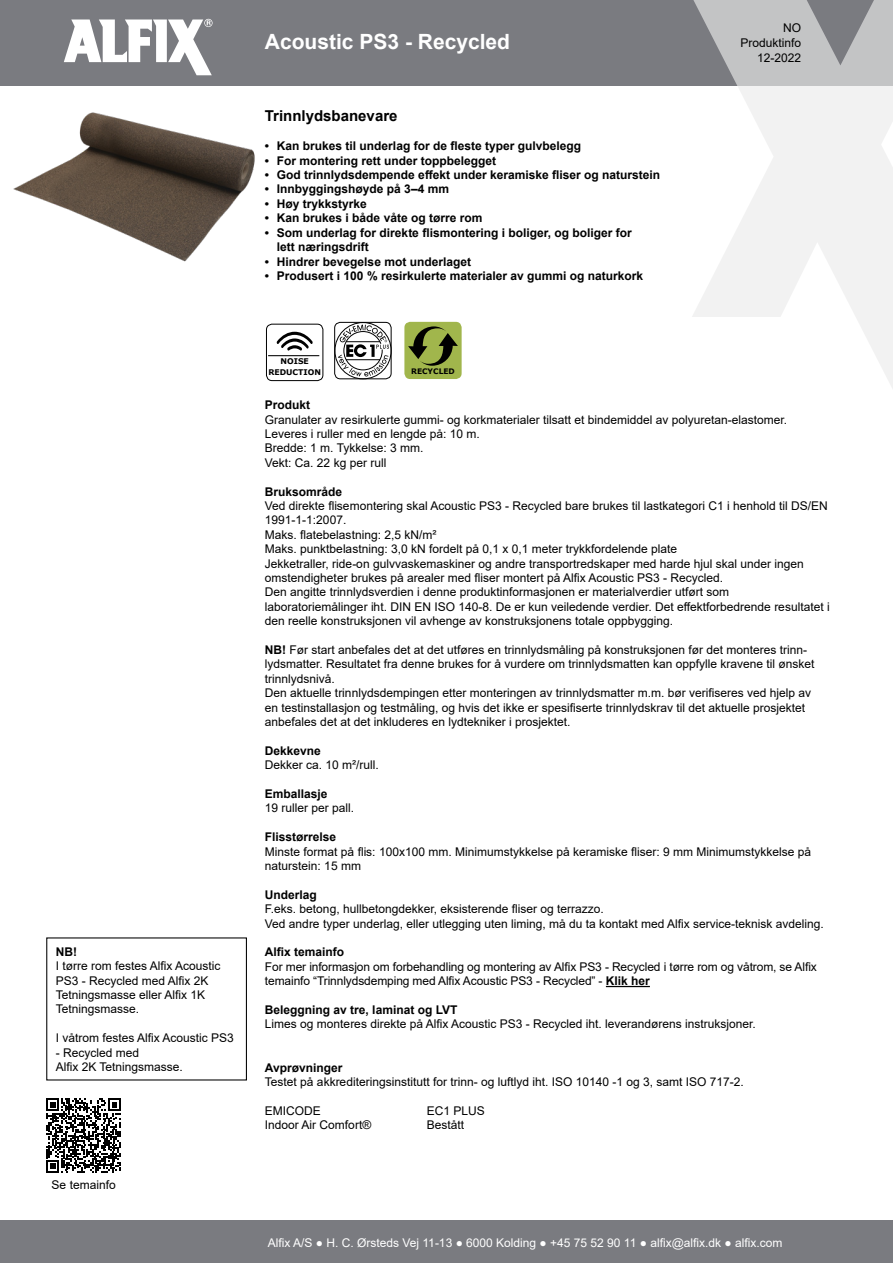
<style>
.page{position:relative;width:893px;height:1263px;background:#fff}
.page>*{position:absolute;margin:0;border:0;box-sizing:border-box;transform-origin:0 0}
.t1{font:700 21px "Arial";color:#fff}
.Brødtekst{font:700 15px "Arial";color:#000}
.Brødtekst-2{font:12px/14.4px "Arial";color:#000}
.Brødtekst-3{font:700 12px/14.4px "Arial";color:#000}
.t2{font:12px "Arial";color:#fff}
.t3{font:700 7.8px "Verdana";color:#000}
.t4{font:700 7.5px "Verdana";color:#000}
.s1{font-weight:700}
</style>
<div class="page">
<div style="left:0;top:0;width:893px;height:85px;background:#7a7b80"></div>
<div style="left:0;top:1220px;width:893px;height:43px;background:#7a7b80"></div>
<svg style="left:691px;top:0;width:202px;height:388px"></svg>
<svg style="left:64px;top:19px;width:149px;height:56px"></svg>
<hr style="left:606px;top:986px;width:44px;height:1px;background:#000">
<img style="left:13px;top:112px;width:242px;height:150px">
<div style="left:266px;top:324px;width:57px;height:57px;border:1px solid #000;border-radius:6px"></div>
<hr style="left:268px;top:355px;width:51px;height:1px;background:#000">
<svg style="left:277px;top:332px;width:36px;height:19px"></svg>
<div style="left:334px;top:322px;width:58px;height:57px;border:1px solid #000;border-radius:6px"></div>
<svg style="left:335px;top:323px;width:56px;height:56px"></svg>
<div style="left:404px;top:322px;width:58px;height:57px;background:#a1b64c;border-radius:6px"></div>
<svg style="left:408px;top:326px;width:50px;height:40px"></svg>
<svg style="left:47px;top:1098px;width:74px;height:75px"></svg>
<p class="Brødtekst-3" style="left:56px;top:944px;width:23px">NB!</p>
<p class="Brødtekst-2" style="left:56px;top:959px;width:166px">I tørre rom festes Alfix Acoustic<br>PS3 - Recycled med Alfix 2K<br>Tetningsmasse eller Alfix 1K<br>Tetningsmasse.</p>
<p class="Brødtekst-2" style="left:56px;top:1031px;width:180px">I våtrom festes Alfix Acoustic PS3</p>
<p class="Brødtekst-2" style="left:56px;top:1045px;width:85px">- Recycled med</p>
<p class="Brødtekst-2" style="left:56px;top:1059px;width:129px">Alfix 2K Tetningsmasse.</p>
<p class="Brødtekst-2" style="left:52px;top:1177px;width:66px">Se temainfo</p>
<p class="t1" style="left:265px;top:27px;width:247px">Acoustic PS3 - Recycled</p>
<p class="Brødtekst" style="left:265px;top:106px;width:134px">Trinnlydsbanevare</p>
<p class="Brødtekst-3" style="left:265px;top:139px;width:318px">• Kan brukes til underlag for de fleste typer gulvbelegg</p>
<p class="Brødtekst-3" style="left:265px;top:153px;width:233px">• For montering rett under toppbelegget</p>
<p class="Brødtekst-3" style="left:265px;top:168px;width:397px">• God trinnlydsdempende effekt under keramiske fliser og naturstein</p>
<p class="Brødtekst-3" style="left:265px;top:182px;width:186px">• Innbyggingshøyde på 3–4 mm</p>
<p class="Brødtekst-3" style="left:265px;top:197px;width:104px">• Høy trykkstyrke</p>
<p class="Brødtekst-3" style="left:265px;top:211px;width:219px">• Kan brukes i både våte og tørre rom</p>
<p class="Brødtekst-3" style="left:277px;top:225px;width:356px;text-indent:-12px">• Som underlag for direkte flismontering i boliger, og boliger for lett næringsdrift</p>
<p class="Brødtekst-3" style="left:265px;top:254px;width:208px">• Hindrer bevegelse mot underlaget</p>
<p class="Brødtekst-3" style="left:265px;top:269px;width:380px">• Produsert i 100 % resirkulerte materialer av gummi og naturkork</p>
<p class="t3" style="left:280px;top:356px;width:30px">NOISE</p>
<p class="t3" style="left:268px;top:367px;width:54px">REDUCTION</p>
<p class="t4" style="left:411px;top:366px;width:45px">RECYCLED</p>
<p class="Brødtekst-2" style="left:783px;top:20px;width:19px">NO</p>
<p class="Brødtekst-2" style="left:741px;top:35px;width:62px">Produktinfo</p>
<p class="Brødtekst-2" style="left:757px;top:50px;width:46px">12-2022</p>
<p class="Brødtekst-3" style="left:265px;top:398px;width:47px">Produkt</p>
<p class="Brødtekst-2" style="left:265px;top:412px;width:524px">Granulater av resirkulerte gummi- og korkmaterialer tilsatt et bindemiddel av polyuretan-elastomer.</p>
<p class="Brødtekst-2" style="left:265px;top:426px;width:216px">Leveres i ruller med en lengde på: 10 m.</p>
<p class="Brødtekst-2" style="left:265px;top:441px;width:160px">Bredde: 1 m. Tykkelse: 3 mm.</p>
<p class="Brødtekst-2" style="left:265px;top:455px;width:123px">Vekt: Ca. 22 kg per rull</p>
<p class="Brødtekst-3" style="left:265px;top:484px;width:79px">Bruksområde</p>
<p class="Brødtekst-2" style="left:265px;top:498px;width:564px">Ved direkte flisemontering skal Acoustic PS3 - Recycled bare brukes til lastkategori C1 i henhold til DS/EN<br>1991-1-1:2007.</p>
<p class="Brødtekst-2" style="left:265px;top:527px;width:173px">Maks. flatebelastning: 2,5 kN/m²</p>
<p class="Brødtekst-2" style="left:265px;top:542px;width:414px">Maks. punktbelastning: 3,0 kN fordelt på 0,1 x 0,1 meter trykkfordelende plate</p>
<p class="Brødtekst-2" style="left:265px;top:556px;width:540px">Jekketraller, ride-on gulvvaskemaskiner og andre transportredskaper med harde hjul skal under ingen omstendigheter brukes på arealer med fliser montert på Alfix Acoustic PS3 - Recycled.</p>
<p class="Brødtekst-2" style="left:265px;top:585px;width:466px">Den angitte trinnlydsverdien i denne produktinformasjonen er materialverdier utført som</p>
<p class="Brødtekst-2" style="left:265px;top:599px;width:566px">laboratoriemålinger iht. DIN EN ISO 140-8. De er kun veiledende verdier. Det effektforbedrende resultatet i den reelle konstruksjonen vil avhenge av konstruksjonens totale oppbygging.</p>
<p class="Brødtekst-2" style="left:265px;top:642px;width:551px"><span class="s1">NB!</span> Før start anbefales det at det utføres en trinnlydsmåling på konstruksjonen før det monteres trinn&shy;lydsmatter. Resultatet fra denne brukes for å vurdere om trinnlydsmatten kan oppfylle kravene til ønsket trinnlydsnivå.</p>
<p class="Brødtekst-2" style="left:265px;top:686px;width:548px">Den aktuelle trinnlydsdempingen etter monteringen av trinnlydsmatter m.m. bør verifiseres ved hjelp av en testinstallasjon og testmåling, og hvis det ikke er spesifiserte trinnlydskrav til det aktuelle prosjektet anbefales det at det inkluderes en lydtekniker i prosjektet.</p>
<p class="Brødtekst-3" style="left:265px;top:743px;width:58px">Dekkevne</p>
<p class="Brødtekst-2" style="left:265px;top:758px;width:116px">Dekker ca. 10 m²/rull.</p>
<p class="Brødtekst-3" style="left:265px;top:787px;width:64px">Emballasje</p>
<p class="Brødtekst-2" style="left:265px;top:801px;width:91px">19 ruller per pall.</p>
<p class="Brødtekst-3" style="left:265px;top:830px;width:73px">Flisstørrelse</p>
<p class="Brødtekst-2" style="left:265px;top:844px;width:548px">Minste format på flis: 100x100 mm. Minimumstykkelse på keramiske fliser: 9 mm Minimumstykkelse på naturstein: 15 mm</p>
<p class="Brødtekst-3" style="left:265px;top:887px;width:54px">Underlag</p>
<p class="Brødtekst-2" style="left:265px;top:902px;width:340px">F.eks. betong, hullbetongdekker, eksisterende fliser og terrazzo.</p>
<p class="Brødtekst-2" style="left:265px;top:916px;width:560px">Ved andre typer underlag, eller utlegging uten liming, må du ta kontakt med Alfix service-teknisk avdeling.</p>
<p class="Brødtekst-3" style="left:265px;top:945px;width:81px">Alfix temainfo</p>
<p class="Brødtekst-2" style="left:265px;top:959px;width:553px">For mer informasjon om forbehandling og montering av Alfix PS3 - Recycled i tørre rom og våtrom, se Alfix temainfo “Trinnlydsdemping med Alfix Acoustic PS3 - Recycled” - <span class="s1">Klik her</span></p>
<p class="Brødtekst-3" style="left:265px;top:1003px;width:194px">Beleggning av tre, laminat og LVT</p>
<p class="Brødtekst-2" style="left:265px;top:1017px;width:492px">Limes og monteres direkte på Alfix Acoustic PS3 - Recycled iht. leverandørens instruksjoner.</p>
<p class="Brødtekst-3" style="left:265px;top:1060px;width:79px">Avprøvninger</p>
<p class="Brødtekst-2" style="left:265px;top:1074px;width:480px">Testet på akkrediteringsinstitutt for trinn- og luftlyd iht. ISO 10140 -1 og 3, samt ISO 717-2.</p>
<p class="Brødtekst-2" style="left:265px;top:1103px;width:58px">EMICODE</p>
<p class="Brødtekst-2" style="left:427px;top:1103px;width:60px">EC1 PLUS</p>
<p class="Brødtekst-2" style="left:265px;top:1118px;width:108px">Indoor Air Comfort®</p>
<p class="Brødtekst-2" style="left:427px;top:1118px;width:39px">Bestått</p>
<p class="t2" style="left:268px;top:1234px;width:516px">Alfix A/S ● H. C. Ørsteds Vej 11-13 ● 6000 Kolding ● +45 75 52 90 11 ● alfix@alfix.dk ● alfix.com</p>
</div>
